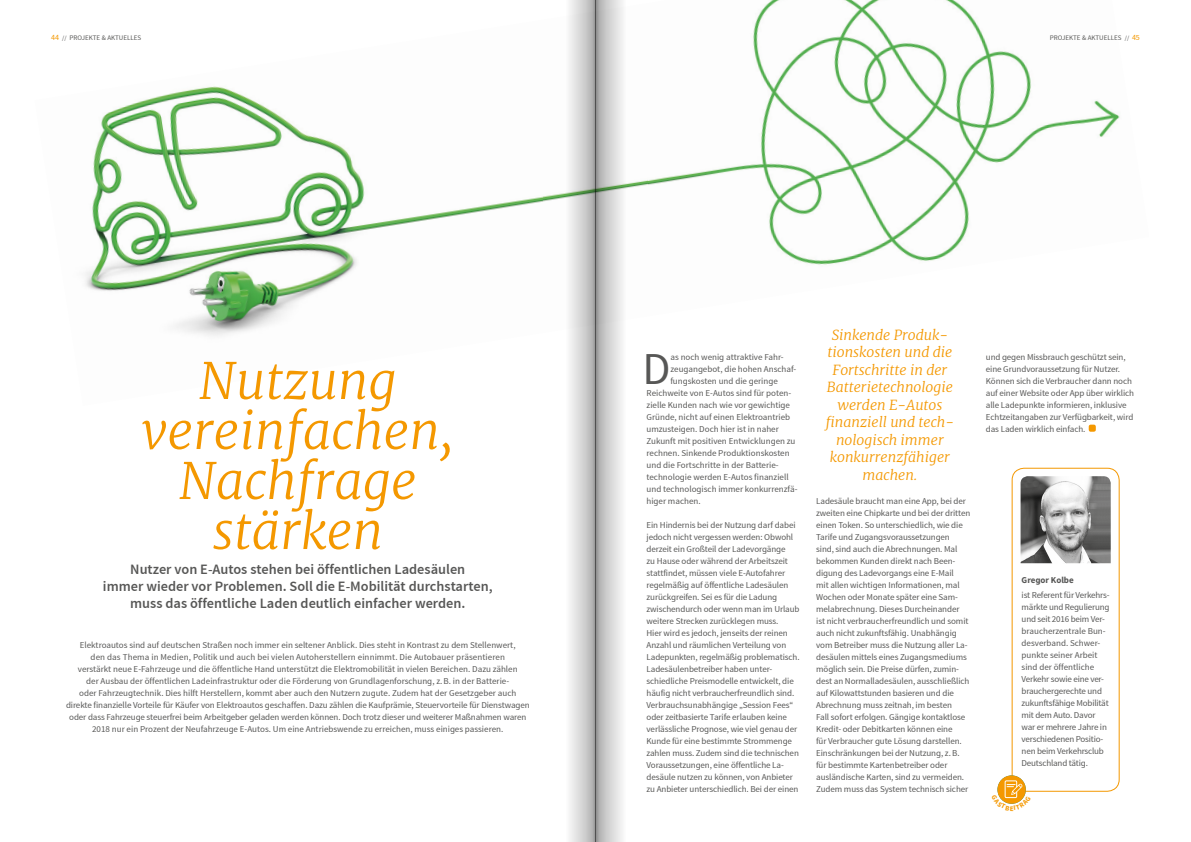
<style>
.page{position:relative;width:1191px;height:842px;background:#fff}
.page>*{position:absolute;margin:0;border:0;box-sizing:border-box;transform-origin:0 0}
.t1{font:italic 300 50px/50px "Merriweather";color:#f49800;text-align:center}
.t2{font:45.6px "Source Sans Pro";color:#575756}
.t3{font:600 14.3px/17px "Source Sans Pro";color:#575756;text-align:center}
.t4{font:italic 300 14px/17.5px "Merriweather";color:#f49800;text-align:center}
.t5{font:9px/12px "Source Sans Pro";letter-spacing:-.01em;color:#575756}
.t6{font:700 9px "Source Sans Pro";color:#575756}
.t7{font:7px "Source Sans Pro";color:#575756}
.s1{font-size:8px;color:#f49800}
.s2{font-size:6.2px}
</style>
<div class="page">
<div style="left:1011px;top:468px;width:108px;height:324px;border:1px solid #f49800;border-radius:12px"></div>
<img style="left:1020px;top:476px;width:90px;height:87px">
<svg style="left:997px;top:775px;width:28px;height:29px"></svg>
<div style="left:1004px;top:780px;width:13px;height:18px;border:1px solid #fff"></div>
<img style="left:85px;top:0;width:1035px;height:336px">
<div style="left:1088px;top:425px;width:7px;height:7px;background:#f49800;border-radius:2px"></div>
<svg style="left:543px;top:0;width:52px;height:842px"></svg>
<svg style="left:595px;top:0;width:53px;height:842px"></svg>
<svg style="left:997px;top:783px;width:34px;height:21px"></svg>
<p class="t7" style="left:51px;top:34px;width:92px"><span class="s1">44</span> <span class="s2">//</span> PROJEKTE &amp; AKTUELLES</p>
<p class="t7" style="left:1049px;top:34px;width:92px">PROJEKTE &amp; AKTUELLES <span class="s2">//</span> <span class="s1">45</span></p>
<h1 class="t1" style="left:142px;top:354px;width:314px">Nutzung vereinfachen,<br>Nachfrage stärken</h1>
<h2 class="t2" style="left:642px;top:344px;width:30px">D</h2>
<p class="t5" style="left:670px;top:351px;width:115px">as noch wenig attraktive Fahr-</p>
<p class="t5" style="left:670px;top:363px;width:127px">zeugangebot, die hohen Anschaf-</p>
<p class="t5" style="left:670px;top:375px;width:109px">fungskosten und die geringe</p>
<p class="t5" style="left:646px;top:387px;width:146px">Reichweite von E-Autos sind für poten-</p>
<p class="t5" style="left:646px;top:399px;width:145px">zielle Kunden nach wie vor gewichtige</p>
<p class="t5" style="left:646px;top:411px;width:145px">Gründe, nicht auf einen Elektroantrieb</p>
<p class="t5" style="left:646px;top:423px;width:134px">umzusteigen. Doch hier ist in naher</p>
<p class="t5" style="left:646px;top:435px;width:150px">Zukunft mit positiven Entwicklungen zu</p>
<p class="t5" style="left:646px;top:447px;width:145px">rechnen. Sinkende Produktionskosten</p>
<p class="t5" style="left:646px;top:459px;width:133px">und die Fortschritte in der Batterie-</p>
<p class="t5" style="left:646px;top:471px;width:144px">technologie werden E-Autos finanziell</p>
<p class="t5" style="left:646px;top:483px;width:152px">und technologisch immer konkurrenzfä-</p>
<p class="t5" style="left:646px;top:495px;width:56px">higer machen.</p>
<p class="t5" style="left:646px;top:519px;width:155px">Ein Hindernis bei der Nutzung darf dabei jedoch nicht vergessen werden: Obwohl derzeit ein Großteil der Ladevorgänge<br>zu Hause oder während der Arbeitszeit stattfindet, müssen viele E-Autofahrer regelmäßig auf öffentliche Ladesäulen zurückgreifen. Sei es für die Ladung zwischendurch oder wenn man im Urlaub weitere Strecken zurücklegen muss.<br>Hier wird es jedoch, jenseits der reinen Anzahl und räumlichen Verteilung von Ladepunkten, regelmäßig problematisch.<br>Ladesäulenbetreiber haben unter&shy;schiedliche Preismodelle entwickelt, die häufig nicht verbraucherfreundlich sind.<br>Verbrauchsunabhängige „Session Fees“ oder zeitbasierte Tarife erlauben keine verlässliche Prognose, wie viel genau der Kunde für eine bestimmte Strommenge zahlen muss. Zudem sind die technischen Voraussetzungen, eine öffentliche La&shy;desäule nutzen zu können, von Anbieter zu Anbieter unterschiedlich. Bei der einen</p>
<h3 class="t3" style="left:103px;top:561px;width:391px">Nutzer von E-Autos stehen bei öffentlichen Ladesäulen<br>immer wieder vor Problemen. Soll die E-Mobilität durchstarten, muss das öffentliche Laden deutlich einfacher werden.</h3>
<p class="t5" style="left:66px;top:639px;width:465px;text-align:center">Elektroautos sind auf deutschen Straßen noch immer ein seltener Anblick. Dies steht in Kontrast zu dem Stellenwert,<br>den das Thema in Medien, Politik und auch bei vielen Autoherstellern einnimmt. Die Autobauer präsentieren<br>verstärkt neue E-Fahrzeuge und die öffentliche Hand unterstützt die Elektromobilität in vielen Bereichen. Dazu zählen<br>der Ausbau der öffentlichen Ladeinfrastruktur oder die Förderung von Grundlagenforschung, z.B. in der Batterie-<br>oder Fahrzeugtechnik. Dies hilft Herstellern, kommt aber auch den Nutzern zugute. Zudem hat der Gesetzgeber auch direkte finanzielle Vorteile für Käufer von Elektroautos geschaffen. Dazu zählen die Kaufprämie, Steuervorteile für Dienstwagen oder dass Fahrzeuge steuerfrei beim Arbeitgeber geladen werden können. Doch trotz dieser und weiterer Maßnahmen waren 2018 nur ein Prozent der Neufahrzeuge E-Autos. Um eine Antriebswende zu erreichen, muss einiges passieren.</p>
<h3 class="t4" style="left:825px;top:325px;width:130px">Sinkende Produk&shy;tionskosten und die<br>Fortschritte in der<br>Batterietechnologie werden E-Autos finanziell und tech&shy;nologisch immer konkurrenzfähiger machen.</h3>
<p class="t5" style="left:816px;top:495px;width:156px">Ladesäule braucht man eine App, bei der zweiten eine Chipkarte und bei der dritten einen Token. So unterschiedlich, wie die Tarife und Zugangsvoraussetzungen<br>sind, sind auch die Abrechnungen. Mal bekommen Kunden direkt nach Been&shy;digung des Ladevorgangs eine E-Mail<br>mit allen wichtigen Informationen, mal Wochen oder Monate später eine Sam&shy;melabrechnung. Dieses Durcheinander ist nicht verbraucherfreundlich und somit auch nicht zukunftsfähig. Unabhängig vom Betreiber muss die Nutzung aller La&shy;desäulen mittels eines Zugangsmediums möglich sein. Die Preise dürfen, zumin&shy;dest an Normalladesäulen, ausschließlich auf Kilowattstunden basieren und die Abrechnung muss zeitnah, im besten<br>Fall sofort erfolgen. Gängige kontaktlose Kredit- oder Debitkarten können eine<br>für Verbraucher gute Lösung darstellen.<br>Einschränkungen bei der Nutzung, z.B. für bestimmte Kartenbetreiber oder ausländische Karten, sind zu vermeiden.<br>Zudem muss das System technisch sicher</p>
<p class="t5" style="left:986px;top:351px;width:150px">und gegen Missbrauch geschützt sein, eine Grundvoraussetzung für Nutzer.<br>Können sich die Verbraucher dann noch auf einer Website oder App über wirklich alle Ladepunkte informieren, inklusive Echtzeitangaben zur Verfügbarkeit, wird das Laden wirklich einfach.</p>
<p class="t6" style="left:1021px;top:574px;width:54px">Gregor Kolbe</p>
<p class="t5" style="left:1021px;top:589px;width:89px">ist Referent für Verkehrs&shy;märkte und Regulierung und seit 2016 beim Ver&shy;braucherzentrale Bun&shy;desverband. Schwer&shy;punkte seiner Arbeit sind der öffentliche<br>Verkehr sowie eine ver&shy;brauchergerechte und zukunftsfähige Mobilität mit dem Auto. Davor war er mehrere Jahre in verschiedenen Positio&shy;nen beim Verkehrsclub<br>Deutschland tätig.</p>
</div>
